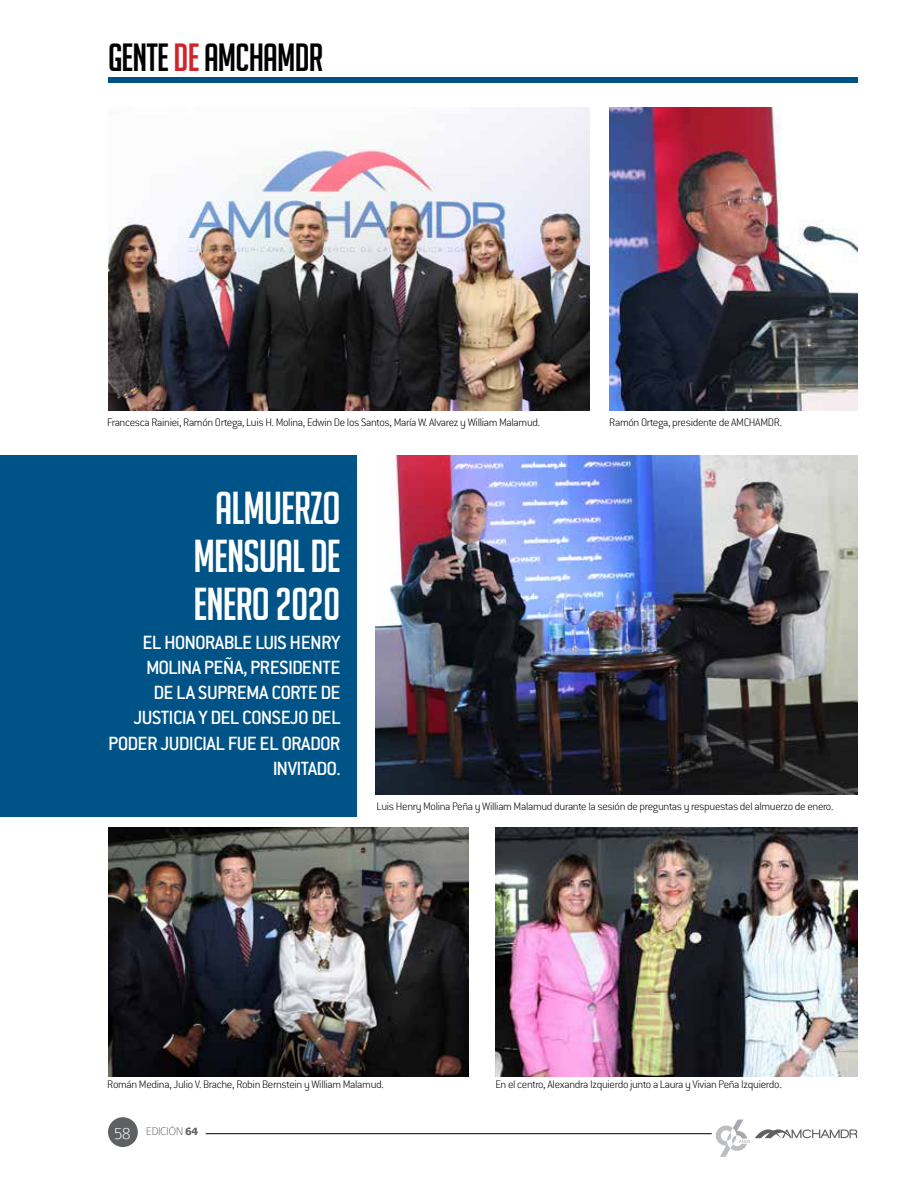
<style>
.page{position:relative;width:918px;height:1188px;background:#fff}
.page>*{position:absolute;margin:0;border:0;box-sizing:border-box;transform-origin:0 0}
.t1{font:45px/48px "Big Noodle Titling";letter-spacing:-.02em;color:#fff;text-align:center}
.t2{font:38.4px "Big Noodle Titling";letter-spacing:-.02em;color:#000}
.t3{font:21px/25.2px "Conduit ITC Medium";letter-spacing:-.035em;color:#fff;text-align:right}
.t4{font:300 12px "Conduit ITC Extra";letter-spacing:-.025em;color:#000}
.t5{font:100 12px "Colaborate";letter-spacing:-.04em;color:#5f6062}
.s1{color:#d2232a}
.s2{font-size:18px;color:#fff}
.s3{font-weight:700}
</style>
<div class="page">
<hr style="left:206px;top:1133px;width:506px;height:1px;background:#000">
<div style="left:108px;top:1117px;width:30px;height:30px;background:#5f6062;border-radius:50%"></div>
<svg style="left:715px;top:1120px;width:142px;height:37px"></svg>
<div style="left:108px;top:77px;width:749px;height:6px;background:#005387"></div>
<div style="left:0;top:455px;width:356px;height:362px;background:#005387"></div>
<img style="left:109px;top:107px;width:480px;height:303px">
<img style="left:609px;top:107px;width:248px;height:303px">
<img style="left:375px;top:455px;width:482px;height:340px">
<img style="left:109px;top:827px;width:359px;height:249px">
<img style="left:495px;top:827px;width:362px;height:249px">
<h2 class="t2" style="left:108px;top:37px;width:217px">GENTE <span class="s1">DE</span> AMCHAMDR</h2>
<p class="t4" style="left:107px;top:415px;width:434px">Francesca Rainiei, Ramón Ortega, Luis H. Molina, Edwin De los Santos, María W. Alvarez y William Malamud.</p>
<h1 class="t1" style="left:193px;top:484px;width:149px">ALMUERZO<br>MENSUAL DE<br>ENERO 2020</h1>
<h3 class="t3" style="left:108px;top:629px;width:234px">EL HONORABLE LUIS HENRY<br>MOLINA PEÑA, PRESIDENTE<br>DE LA SUPREMA CORTE DE<br>JUSTICIA Y DEL CONSEJO DEL<br>PODER JUDICIAL FUE EL ORADOR<br>INVITADO.</h3>
<p class="t4" style="left:609px;top:415px;width:174px">Ramón Ortega, presidente de AMCHAMDR.</p>
<p class="t4" style="left:377px;top:799px;width:458px">Luis Henry Molina Peña y William Malamud durante la sesión de preguntas y respuestas del almuerzo de enero.</p>
<p class="t4" style="left:107px;top:1077px;width:278px">Román Medina, Julio V. Brache, Robin Bernstein y William Malamud.</p>
<p class="t5" style="left:114px;top:1125px;width:86px"><span class="s2">58</span> EDICIÓN <span class="s3">64</span></p>
<p class="t4" style="left:495px;top:1077px;width:288px">En el centro, Alexandra Izquierdo junto a Laura y Vivian Peña Izquierdo.</p>
</div>
